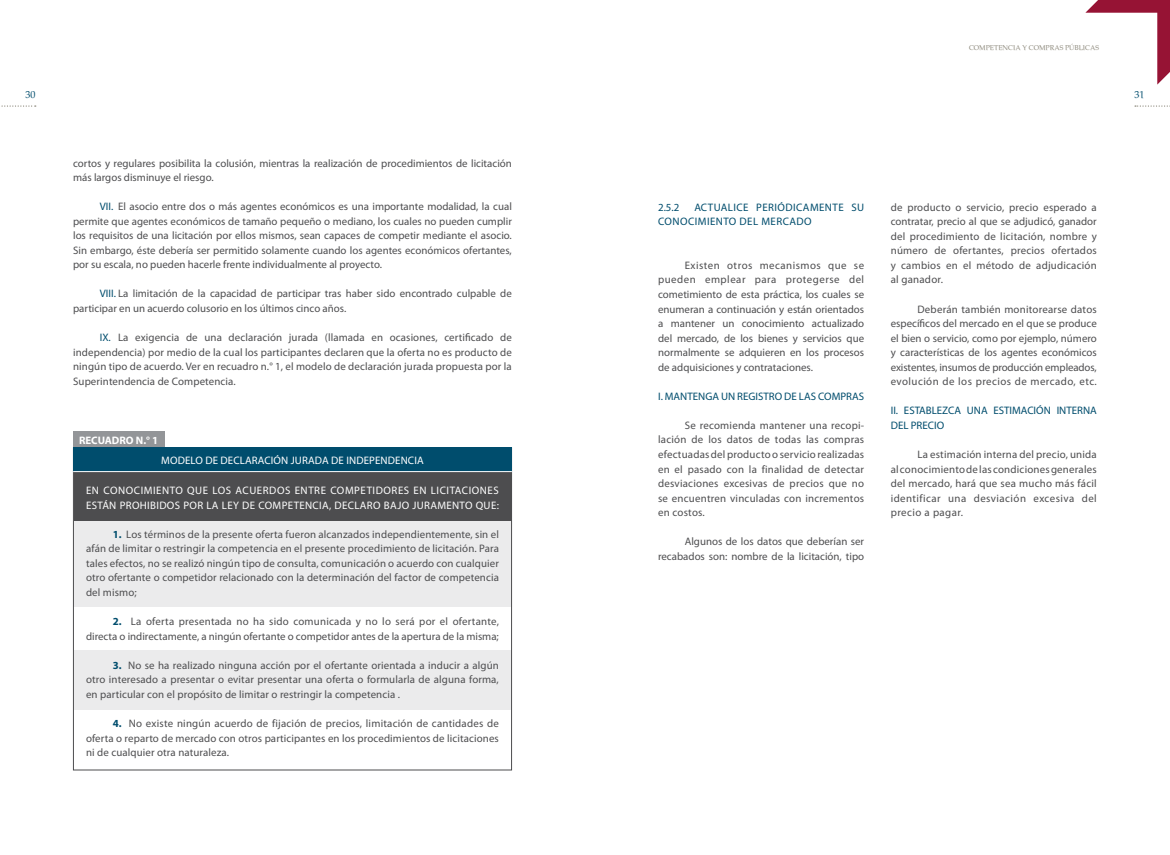
<style>
.page{position:relative;width:1170px;height:855px;background:#fff}
.page>*{position:absolute;margin:0;border:0;box-sizing:border-box;transform-origin:0 0}
.t1{font:10.88px/14.5px "Myriad Pro";color:#4d4d4f;text-align:justify}
.t2{font:10.88px/14.5px "Myriad Pro";letter-spacing:.03em;color:#fff}
.t3{font:10.88px/14.5px "Myriad Pro";color:#004d6d}
.t4{font:10.88px/14.5px "Myriad Pro";letter-spacing:.04em;color:#004d6d}
.t5{font:10.88px "Myriad Pro";letter-spacing:.01em;color:#fff}
.t6{font:700 10.88px "Myriad Pro";color:#fff}
.t7{font:10px "Lymphatic";color:#004d6d}
.t8{font:6.88px "Lymphatic";color:#8c887b}
.s1{color:#004d6d}
.s2{font-weight:700;color:#004d6d}
</style>
<div class="page">
<div style="left:74px;top:471px;width:437px;height:50px;background:#4d4d4f"></div>
<div style="left:73px;top:521px;width:439px;height:86px;background:#ebebec"></div>
<div style="left:73px;top:650px;width:439px;height:60px;background:#ebebec"></div>
<div style="left:73px;top:431px;width:91px;height:21px;background:#939598"></div>
<svg style="left:1135px;top:105px;width:35px;height:2px"></svg>
<svg style="left:1085px;top:0;width:85px;height:85px"></svg>
<svg style="left:1px;top:105px;width:35px;height:2px"></svg>
<div style="left:73px;top:448px;width:439px;height:24px;background:#004d6d"></div>
<hr style="left:73px;top:471px;width:439px;height:1px;background:#fff">
<p class="t8" style="left:969px;top:43px;width:132px">COMPETENCIA Y COMPRAS PÚBLICAS</p>
<p class="t7" style="left:25px;top:89px;width:11px">30</p>
<p class="t7" style="left:1134px;top:89px;width:11px">31</p>
<p class="t1" style="left:73px;top:155px;width:440px">cortos y regulares posibilita la colusión, mientras la realización de procedimientos de licitación más largos disminuye el riesgo.</p>
<p class="t1" style="left:73px;top:199px;width:440px;text-indent:27px"><span class="s1">VII.</span> El asocio entre dos o más agentes económicos es una importante modalidad, la cual permite que agentes económicos de tamaño pequeño o mediano, los cuales no pueden cumplir los requisitos de una licitación por ellos mismos, sean capaces de competir mediante el asocio.<br>Sin embargo, éste debería ser permitido solamente cuando los agentes económicos ofertantes, por su escala, no pueden hacerle frente individualmente al proyecto.</p>
<p class="t1" style="left:73px;top:286px;width:440px;text-indent:27px"><span class="s1">VIII.</span> La limitación de la capacidad de participar tras haber sido encontrado culpable de participar en un acuerdo colusorio en los últimos cinco años.</p>
<p class="t1" style="left:73px;top:330px;width:440px;text-indent:27px"><span class="s1">IX.</span> La exigencia de una declaración jurada (llamada en ocasiones, certificado de independencia) por medio de la cual los participantes declaren que la oferta no es producto de ningún tipo de acuerdo. Ver en recuadro n.° 1, el modelo de declaración jurada propuesta por la Superintendencia de Competencia.</p>
<p class="t6" style="left:79px;top:433px;width:81px">RECUADRO N.° 1</p>
<p class="t5" style="left:161px;top:454px;width:264px">MODELO DE DECLARACIÓN JURADA DE INDEPENDENCIA</p>
<p class="t2" style="left:86px;top:483px;width:414px">EN CONOCIMIENTO QUE LOS ACUERDOS ENTRE COMPETIDORES EN LICITACIONES<br>ESTÁN PROHIBIDOS POR LA LEY DE COMPETENCIA, DECLARO BAJO JURAMENTO QUE:</p>
<p class="t1" style="left:86px;top:527px;width:414px;text-indent:27px"><span class="s2">1.</span> Los términos de la presente oferta fueron alcanzados independientemente, sin el afán de limitar o restringir la competencia en el presente procedimiento de licitación. Para tales efectos, no se realizó ningún tipo de consulta, comunicación o acuerdo con cualquier otro ofertante o competidor relacionado con la determinación del factor de competencia del mismo;</p>
<p class="t1" style="left:86px;top:614px;width:414px;text-align:right"><span class="s2">2.</span> La oferta presentada no ha sido comunicada y no lo será por el ofertante, directa o indirectamente, a ningún ofertante o competidor antes de la apertura de la misma;</p>
<p class="t1" style="left:86px;top:658px;width:414px;text-indent:27px"><span class="s2">3.</span> No se ha realizado ninguna acción por el ofertante orientada a inducir a algún otro interesado a presentar o evitar presentar una oferta o formularla de alguna forma, en particular con el propósito de limitar o restringir la competencia .</p>
<p class="t1" style="left:86px;top:716px;width:414px;text-indent:27px"><span class="s2">4.</span> No existe ningún acuerdo de fijación de precios, limitación de cantidades de oferta o reparto de mercado con otros participantes en los procedimientos de licitaciones ni de cualquier otra naturaleza.</p>
<p class="t4" style="left:658px;top:200px;width:208px;text-indent:36px">ACTUALICE PERIÓDICAMENTE SU<br>CONOCIMIENTO DEL MERCADO</p>
<p class="t1" style="left:658px;top:258px;width:208px;text-indent:27px">Existen otros mecanismos que se pueden emplear para protegerse del cometimiento de esta práctica, los cuales se enumeran a continuación y están orientados a mantener un conocimiento actualizado del mercado, de los bienes y servicios que normalmente se adquieren en los procesos de adquisiciones y contrataciones.</p>
<p class="t3" style="left:658px;top:389px;width:208px">I. MANTENGA UN REGISTRO DE LAS COMPRAS</p>
<p class="t1" style="left:658px;top:418px;width:208px;text-indent:27px">Se recomienda mantener una recopi&shy;lación de los datos de todas las compras efectuadas del producto o servicio realizadas en el pasado con la finalidad de detectar desviaciones excesivas de precios que no se encuentren vinculadas con incrementos en costos.</p>
<p class="t1" style="left:658px;top:534px;width:208px;text-align:right">Algunos de los datos que deberían ser recabados son: nombre de la licitación, tipo</p>
<p class="t3" style="left:658px;top:200px;width:23px">2.5.2</p>
<p class="t1" style="left:891px;top:200px;width:208px">de producto o servicio, precio esperado a contratar, precio al que se adjudicó, ganador del procedimiento de licitación, nombre y número de ofertantes, precios ofertados y cambios en el método de adjudicación al ganador.</p>
<p class="t1" style="left:891px;top:301px;width:208px;text-indent:27px">Deberán también monitorearse datos específicos del mercado en el que se produce el bien o servicio, como por ejemplo, número y características de los agentes económicos existentes, insumos de producción empleados, evolución de los precios de mercado, etc.</p>
<p class="t3" style="left:891px;top:403px;width:208px">II. ESTABLEZCA UNA ESTIMACIÓN INTERNA<br>DEL PRECIO</p>
<p class="t1" style="left:891px;top:447px;width:208px;text-indent:27px">La estimación interna del precio, unida al conocimiento de las condiciones generales del mercado, hará que sea mucho más fácil identificar una desviación excesiva del precio a pagar.</p>
</div>
